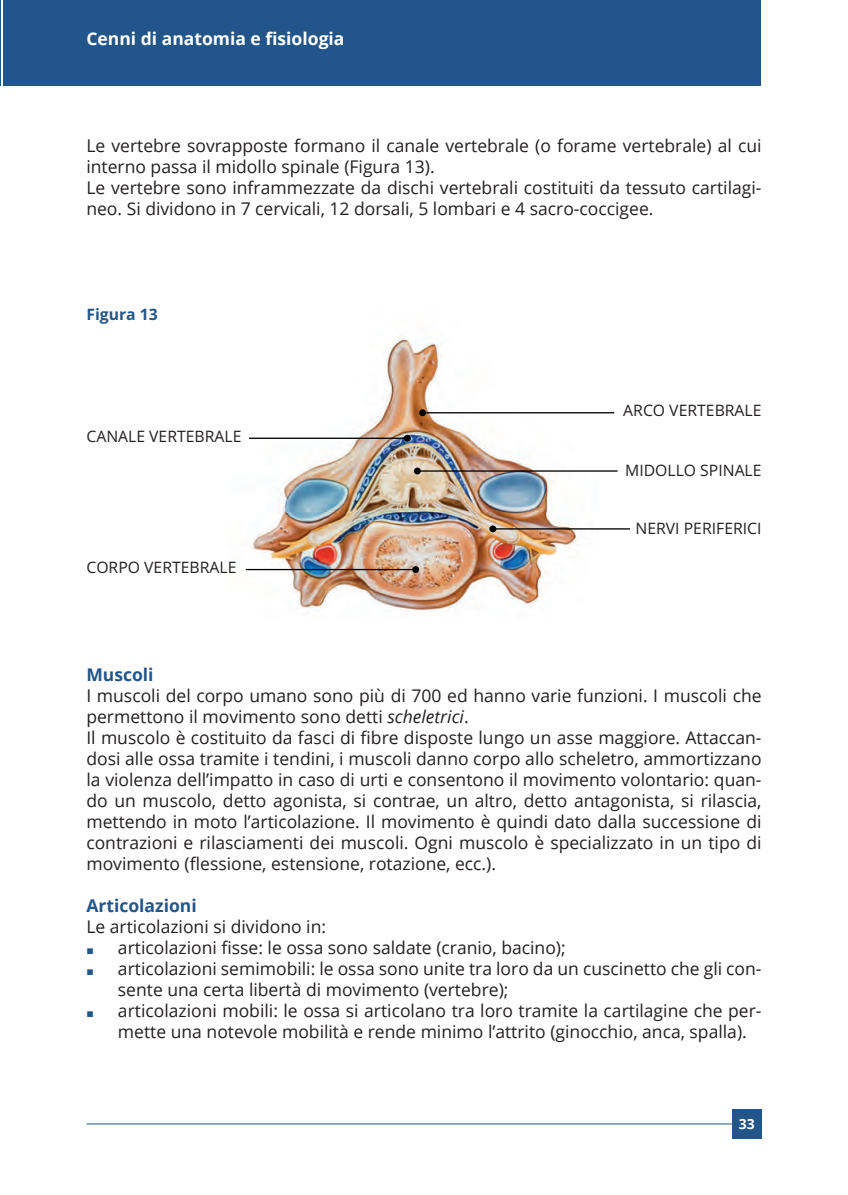
<style>
.page{position:relative;width:848px;height:1195px;background:#fff}
.page>*{position:absolute;margin:0;border:0;box-sizing:border-box;transform-origin:0 0}
.t1{font:17.5px/21px "Open Sans";color:#231f20}
.t2{font:700 17.5px "Open Sans";color:#fff}
.t3{font:700 17.5px "Open Sans";color:#225589}
.t4{font:15.75px "Open Sans";color:#231f20}
.t5{font:700 15.75px "Open Sans";color:#225589}
.t6{font:700 14px "Open Sans";color:#fff}
.s1{font-style:italic}
.s2{font-family:"Arial";font-size:12.25px;color:#225589}
</style>
<div class="page">
<hr style="left:0;top:0;width:1px;height:85px;background:#225589">
<div style="left:3px;top:0;width:757px;height:85px;background:#225589"></div>
<hr style="left:86px;top:1123px;width:645px;height:1px;background:#225589">
<div style="left:731px;top:1108px;width:30px;height:30px;background:#225589"></div>
<img style="left:245px;top:334px;width:353px;height:277px">
<hr style="left:422px;top:412px;width:192px;height:1px;background:#000">
<div style="left:419px;top:409px;width:7px;height:7px;background:#000;border-radius:50%"></div>
<hr style="left:249px;top:437px;width:158px;height:2px;background:#000">
<div style="left:404px;top:435px;width:6px;height:7px;background:#000;border-radius:50%"></div>
<hr style="left:492px;top:528px;width:138px;height:1px;background:#000">
<div style="left:489px;top:525px;width:7px;height:7px;background:#000;border-radius:50%"></div>
<hr style="left:417px;top:470px;width:200px;height:2px;background:#000">
<div style="left:414px;top:467px;width:6px;height:7px;background:#000;border-radius:50%"></div>
<hr style="left:246px;top:569px;width:170px;height:1px;background:#000">
<div style="left:412px;top:566px;width:7px;height:7px;background:#000;border-radius:50%"></div>
<p class="t2" style="left:86px;top:26px;width:259px">Cenni di anatomia e fisiologia</p>
<p class="t1" style="left:86px;top:135px;width:676px">Le vertebre sovrapposte formano il canale vertebrale (o forame vertebrale) al cui interno passa il midollo spinale (Figura 13).<br>Le vertebre sono inframmezzate da dischi vertebrali costituiti da tessuto cartilagi&shy;neo. Si dividono in 7 cervicali, 12 dorsali, 5 lombari e 4 sacro-coccigee.</p>
<p class="t5" style="left:86px;top:303px;width:73px">Figura 13</p>
<p class="t4" style="left:86px;top:426px;width:156px">CANALE VERTEBRALE</p>
<p class="t4" style="left:86px;top:556px;width:151px">CORPO VERTEBRALE</p>
<p class="t4" style="left:623px;top:400px;width:140px">ARCO VERTEBRALE</p>
<p class="t4" style="left:625px;top:459px;width:138px">MIDOLLO SPINALE</p>
<p class="t4" style="left:635px;top:517px;width:127px">NERVI PERIFERICI</p>
<p class="t3" style="left:86px;top:662px;width:69px">Muscoli</p>
<p class="t1" style="left:86px;top:684px;width:676px">I muscoli del corpo umano sono più di 700 ed hanno varie funzioni. I muscoli che permettono il movimento sono detti <span class="s1">scheletrici</span>.<br>Il muscolo è costituito da fasci di fibre disposte lungo un asse maggiore. Attaccan&shy;dosi alle ossa tramite i tendini, i muscoli danno corpo allo scheletro, ammortizzano la violenza dell’impatto in caso di urti e consentono il movimento volontario: quan&shy;do un muscolo, detto agonista, si contrae, un altro, detto antagonista, si rilascia, mettendo in moto l’articolazione. Il movimento è quindi dato dalla successione di contrazioni e rilasciamenti dei muscoli. Ogni muscolo è specializzato in un tipo di movimento (flessione, estensione, rotazione, ecc.).</p>
<p class="t3" style="left:86px;top:893px;width:112px">Articolazioni</p>
<p class="t1" style="left:86px;top:915px;width:241px">Le articolazioni si dividono in:</p>
<p class="t1" style="left:86px;top:936px;width:480px"><span class="s2">■</span> articolazioni fisse: le ossa sono saldate (cranio, bacino);</p>
<p class="t1" style="left:118px;top:957px;width:645px;text-indent:-32px"><span class="s2">■</span> articolazioni semimobili: le ossa sono unite tra loro da un cuscinetto che gli con&shy;sente una certa libertà di movimento (vertebre);</p>
<p class="t1" style="left:118px;top:999px;width:645px;text-indent:-32px"><span class="s2">■</span> articolazioni mobili: le ossa si articolano tra loro tramite la cartilagine che per&shy;mette una notevole mobilità e rende minimo l’attrito (ginocchio, anca, spalla).</p>
<p class="t6" style="left:738px;top:1114px;width:17px">33</p>
</div>
